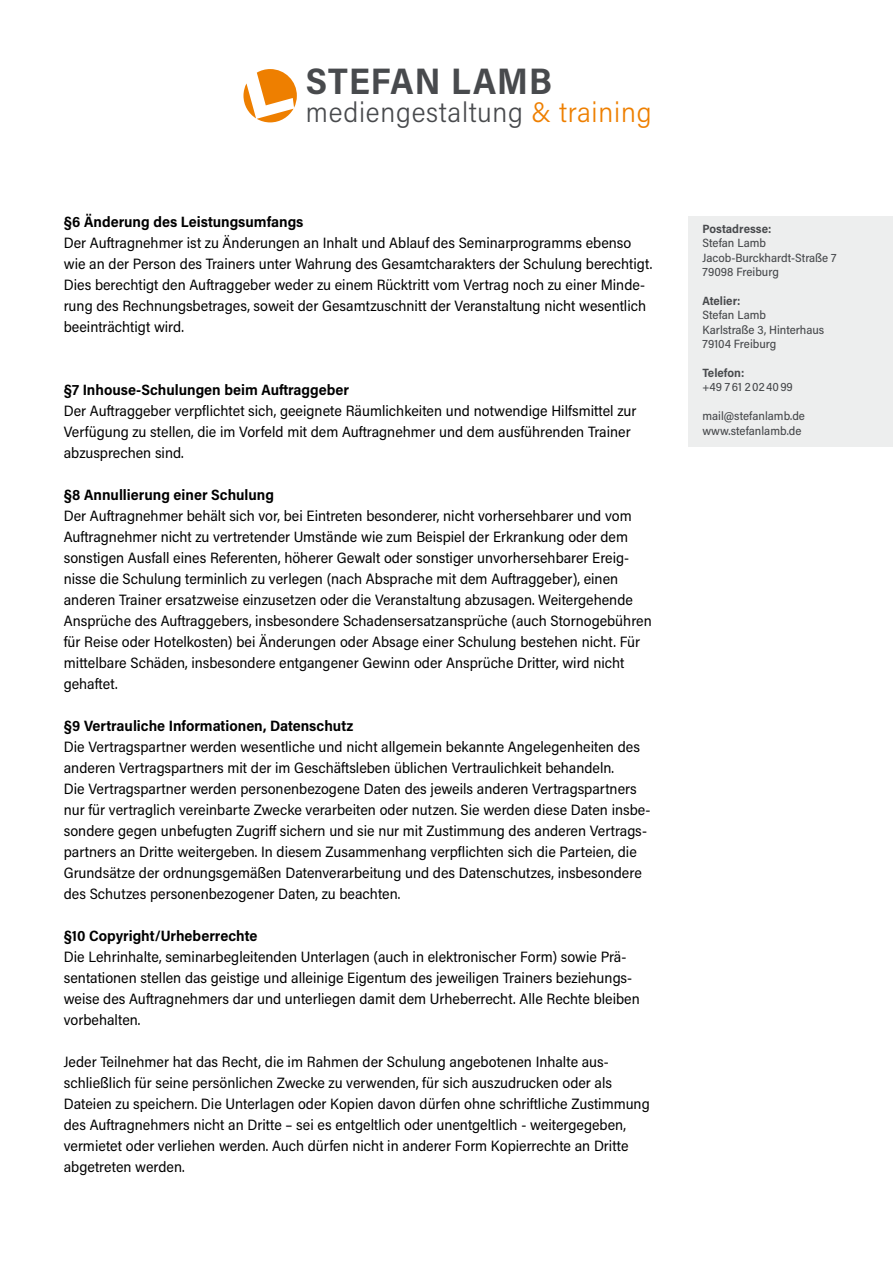
<style>
.page{position:relative;width:893px;height:1263px;background:#fff}
.page>*{position:absolute;margin:0;border:0;box-sizing:border-box;transform-origin:0 0}
.t1{font:700 37.05px "Acumin Pro Semi Cond";letter-spacing:.025em;color:#484a4d}
.t2{font:300 28.35px "Acumin Pro Semi Cond";letter-spacing:.025em;color:#484a4d}
.t3{font:15px/21px "Acumin Pro Semi Cond";color:#000}
.t4{font:700 15px "Acumin Pro Semi Cond";color:#000}
.t5{font:500 12px/14.4px "Acumin Pro Semi Cond";color:#484a4d}
.t6{font:700 12px "Acumin Pro Semi Cond";color:#484a4d}
.s1{color:#ee7f00}
</style>
<div class="page">
<svg style="left:243px;top:69px;width:54px;height:53px"></svg>
<div style="left:689px;top:216px;width:204px;height:230px;background:#edeeee"></div>
<h1 class="t1" style="left:306px;top:55px;width:248px">STEFAN LAMB</h1>
<h2 class="t2" style="left:306px;top:93px;width:347px">mediengestaltung <span class="s1">&amp; training</span></h2>
<p class="t4" style="left:64px;top:211px;width:241px">§6 Änderung des Leistungsumfangs</p>
<p class="t3" style="left:64px;top:231px;width:590px">Der Auftragnehmer ist zu Änderungen an Inhalt und Ablauf des Seminarprogramms ebenso wie an der Person des Trainers unter Wahrung des Gesamtcharakters der Schulung berechtigt.<br>Dies berechtigt den Auftraggeber weder zu einem Rücktritt vom Vertrag noch zu einer Minde&shy;rung des Rechnungsbetrages, soweit der Gesamtzuschnitt der Veranstaltung nicht wesentlich beeinträchtigt wird.</p>
<p class="t4" style="left:64px;top:379px;width:287px">§7 Inhouse-Schulungen beim Auftraggeber</p>
<p class="t3" style="left:64px;top:399px;width:574px">Der Auftraggeber verpflichtet sich, geeignete Räumlichkeiten und notwendige Hilfsmittel zur<br>Verfügung zu stellen, die im Vorfeld mit dem Auftragnehmer und dem ausführenden Trainer abzusprechen sind.</p>
<p class="t4" style="left:64px;top:484px;width:212px">§8 Annullierung einer Schulung</p>
<p class="t3" style="left:64px;top:504px;width:589px">Der Auftragnehmer behält sich vor, bei Eintreten besonderer, nicht vorhersehbarer und vom Auftragnehmer nicht zu vertretender Umstände wie zum Beispiel der Erkrankung oder dem sonstigen Ausfall eines Referenten, höherer Gewalt oder sonstiger unvorhersehbarer Ereig&shy;nisse die Schulung terminlich zu verlegen (nach Absprache mit dem Auftraggeber), einen anderen Trainer ersatzweise einzusetzen oder die Veranstaltung abzusagen. Weitergehende Ansprüche des Auftraggebers, insbesondere Schadensersatzansprüche (auch Stornogebühren für Reise oder Hotelkosten) bei Änderungen oder Absage einer Schulung bestehen nicht. Für mittelbare Schäden, insbesondere entgangener Gewinn oder Ansprüche Dritter, wird nicht gehaftet.</p>
<p class="t4" style="left:64px;top:715px;width:291px">§9 Vertrauliche Informationen, Datenschutz</p>
<p class="t3" style="left:64px;top:735px;width:588px">Die Vertragspartner werden wesentliche und nicht allgemein bekannte Angelegenheiten des anderen Vertragspartners mit der im Geschäftsleben üblichen Vertraulichkeit behandeln.<br>Die Vertragspartner werden personenbezogene Daten des jeweils anderen Vertragspartners nur für vertraglich vereinbarte Zwecke verarbeiten oder nutzen. Sie werden diese Daten insbe&shy;sondere gegen unbefugten Zugriff sichern und sie nur mit Zustimmung des anderen Vertrags&shy;partners an Dritte weitergeben. In diesem Zusammenhang verpflichten sich die Parteien, die Grundsätze der ordnungsgemäßen Datenverarbeitung und des Datenschutzes, insbesondere des Schutzes personenbezogener Daten, zu beachten.</p>
<p class="t4" style="left:64px;top:925px;width:195px">§10 Copyright/Urheberrechte</p>
<p class="t3" style="left:64px;top:945px;width:577px">Die Lehrinhalte, seminarbegleitenden Unterlagen (auch in elektronischer Form) sowie Prä&shy;sentationen stellen das geistige und alleinige Eigentum des jeweiligen Trainers beziehungs&shy;weise des Auftragnehmers dar und unterliegen damit dem Urheberrecht. Alle Rechte bleiben vorbehalten.</p>
<p class="t3" style="left:64px;top:1050px;width:587px">Jeder Teilnehmer hat das Recht, die im Rahmen der Schulung angebotenen Inhalte aus&shy;schließlich für seine persönlichen Zwecke zu verwenden, für sich auszudrucken oder als Dateien zu speichern. Die Unterlagen oder Kopien davon dürfen ohne schriftliche Zustimmung des Auftragnehmers nicht an Dritte – sei es entgeltlich oder unentgeltlich - weitergegeben, vermietet oder verliehen werden. Auch dürfen nicht in anderer Form Kopierrechte an Dritte abgetreten werden.</p>
<p class="t6" style="left:702px;top:220px;width:70px">Postadresse:</p>
<p class="t5" style="left:702px;top:235px;width:136px">Stefan Lamb<br>Jacob-Burckhardt-Straße 7<br>79098 Freiburg</p>
<p class="t6" style="left:702px;top:292px;width:40px">Atelier:</p>
<p class="t5" style="left:702px;top:307px;width:123px">Stefan Lamb<br>Karlstraße 3, Hinterhaus<br>79104 Freiburg</p>
<p class="t6" style="left:702px;top:364px;width:43px">Telefon:</p>
<p class="t5" style="left:702px;top:379px;width:92px">+49 761 2024099</p>
<p class="t5" style="left:702px;top:408px;width:104px">mail@stefanlamb.de www.stefanlamb.de</p>
</div>
